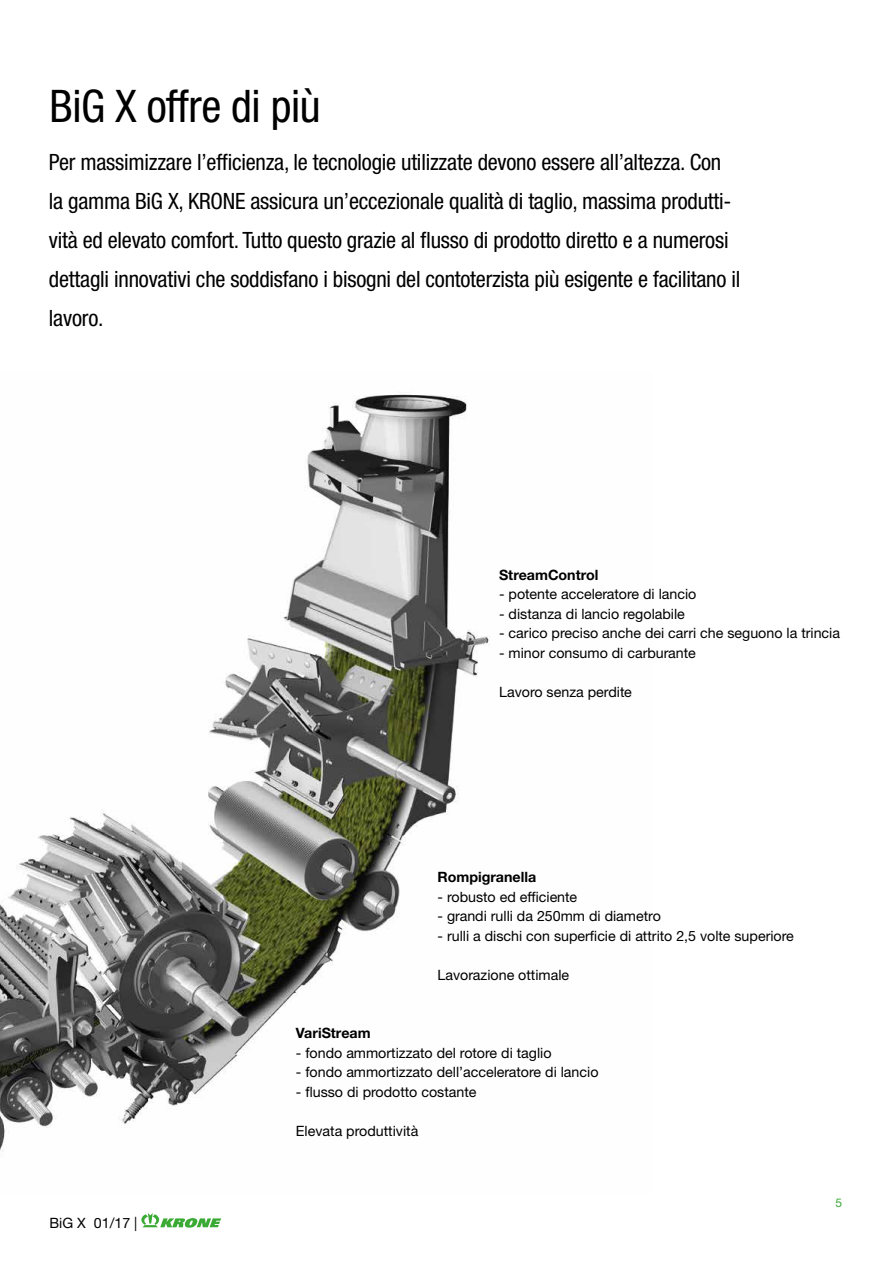
<style>
.page{position:relative;width:893px;height:1263px;background:#fff}
.page>*{position:absolute;margin:0;border:0;box-sizing:border-box;transform-origin:0 0}
.t1{font:condensed 45px "Helvetica Neue LTW1 G";letter-spacing:-.01em;color:#000}
.t2{font:condensed 22.5px/39px "Helvetica Neue LTW1 G";letter-spacing:-.01em;color:#000}
.t3{font:14.25px "Helvetica Neue LTW1 G";color:#000}
.t4{font:700 14.25px "Helvetica Neue LTW1 G";color:#000}
.t5{font:12px "Helvetica Neue LTW1 G";color:#3aaa35}
</style>
<div class="page">
<img style="left:0;top:394px;width:490px;height:758px">
<svg style="left:141px;top:1213px;width:80px;height:15px"></svg>
<h1 class="t1" style="left:50px;top:79px;width:273px">BiG X offre di più</h1>
<p class="t2" style="left:49px;top:143px;width:693px">Per massimizzare l’efficienza, le tecnologie utilizzate devono essere all’altezza. Con la gamma BiG X, KRONE assicura un’eccezionale qualità di taglio, massima produtti&shy;vità ed elevato comfort. Tutto questo grazie al flusso di prodotto diretto e a numerosi dettagli innovativi che soddisfano i bisogni del contoterzista più esigente e facilitano il lavoro.</p>
<p class="t4" style="left:499px;top:566px;width:101px">StreamControl</p>
<p class="t3" style="left:499px;top:585px;width:199px">- potente acceleratore di lancio</p>
<p class="t3" style="left:499px;top:605px;width:187px">- distanza di lancio regolabile</p>
<p class="t3" style="left:499px;top:624px;width:342px">- carico preciso anche dei carri che seguono la trincia</p>
<p class="t3" style="left:499px;top:644px;width:198px">- minor consumo di carburante</p>
<p class="t3" style="left:499px;top:683px;width:134px">Lavoro senza perdite</p>
<p class="t4" style="left:438px;top:868px;width:100px">Rompigranella</p>
<p class="t3" style="left:438px;top:888px;width:141px">- robusto ed efficiente</p>
<p class="t3" style="left:438px;top:907px;width:225px">- grandi rulli da 250mm di diametro</p>
<p class="t3" style="left:438px;top:927px;width:358px">- rulli a dischi con superficie di attrito 2,5 volte superiore</p>
<p class="t3" style="left:438px;top:966px;width:133px">Lavorazione ottimale</p>
<p class="t3" style="left:50px;top:1214px;width:89px">BiG X 01/17 |</p>
<p class="t4" style="left:296px;top:1024px;width:76px">VariStream</p>
<p class="t3" style="left:296px;top:1044px;width:257px">- fondo ammortizzato del rotore di taglio</p>
<p class="t3" style="left:296px;top:1063px;width:304px">- fondo ammortizzato dell’acceleratore di lancio</p>
<p class="t3" style="left:296px;top:1083px;width:182px">- flusso di prodotto costante</p>
<p class="t3" style="left:296px;top:1122px;width:124px">Elevata produttività</p>
<p class="t5" style="left:836px;top:1195px;width:8px">5</p>
</div>
